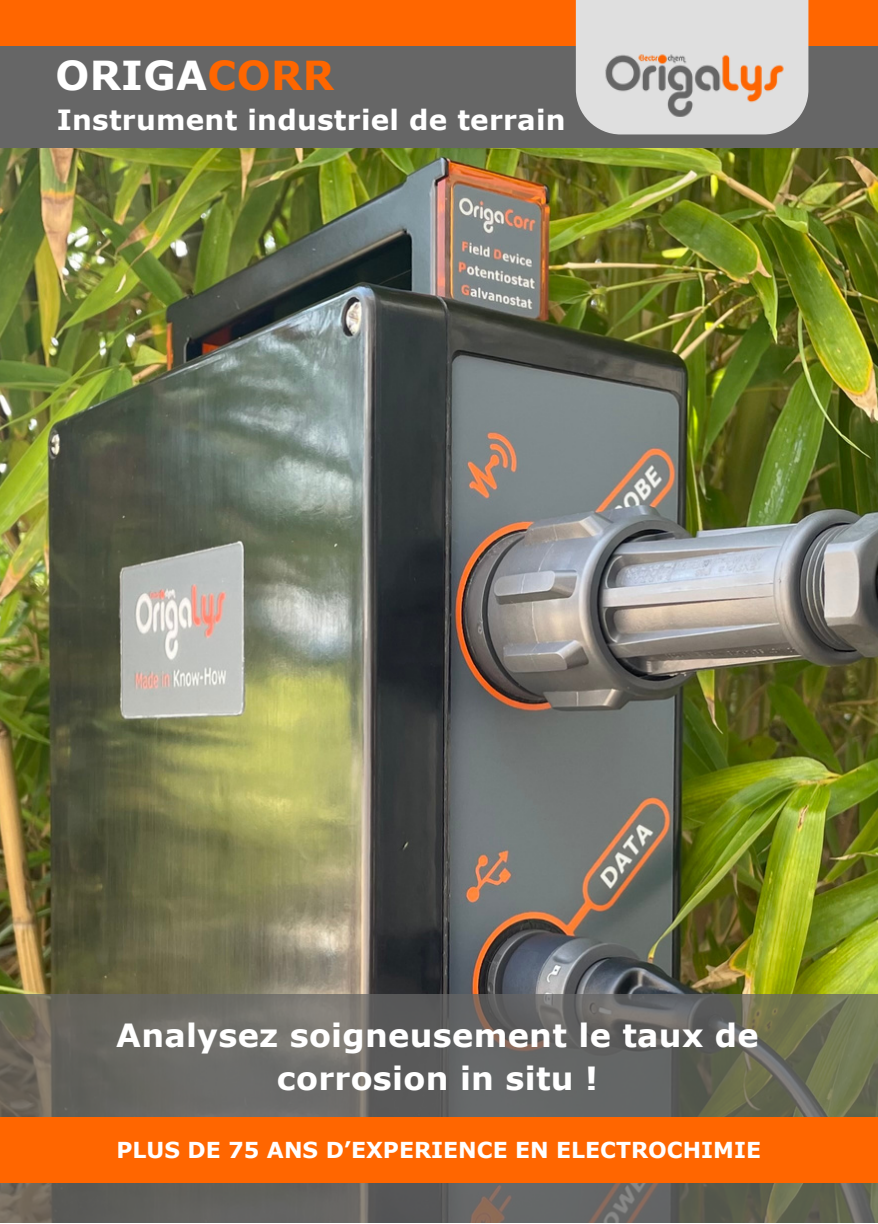
<style>
.page{position:relative;width:878px;height:1224px;background:#fff}
.page>*{position:absolute;margin:0;border:0;box-sizing:border-box;transform-origin:0 0}
.t1{font:700 40px "Verdana";letter-spacing:.01em;color:#fff}
.t2{font:700 32px/43.4px "Verdana";letter-spacing:.01em;color:#fff;text-align:center}
.t3{font:700 27.8px "Verdana";letter-spacing:.01em;color:#fff}
.t4{font:700 22px "Verdana";color:#fff}
.s1{color:#f60}
</style>
<div class="page">
<img style="left:0;top:147px;width:878px;height:848px">
<svg style="left:0;top:995px;width:878px;height:227px;background:#68665e"></svg>
<div style="left:0;top:46px;width:878px;height:101px;background:#666"></div>
<div style="left:0;top:0;width:878px;height:46px;background:#f60"></div>
<div style="left:576px;top:0;width:232px;height:134px;background:#dfdfdf"></div>
<img style="left:597px;top:51px;width:191px;height:66px">
<div style="left:0;top:1118px;width:878px;height:65px;background:#f60"></div>
<p class="t1" style="left:55px;top:50px;width:280px">ORIGA<span class="s1">CORR</span></p>
<p class="t3" style="left:57px;top:102px;width:510px">Instrument industriel de terrain</p>
<p class="t2" style="left:116px;top:1012px;width:644px">Analysez soigneusement le taux de corrosion in situ !</p>
<p class="t4" style="left:117px;top:1136px;width:646px">PLUS DE 75 ANS D’EXPERIENCE EN ELECTROCHIMIE</p>
</div>
